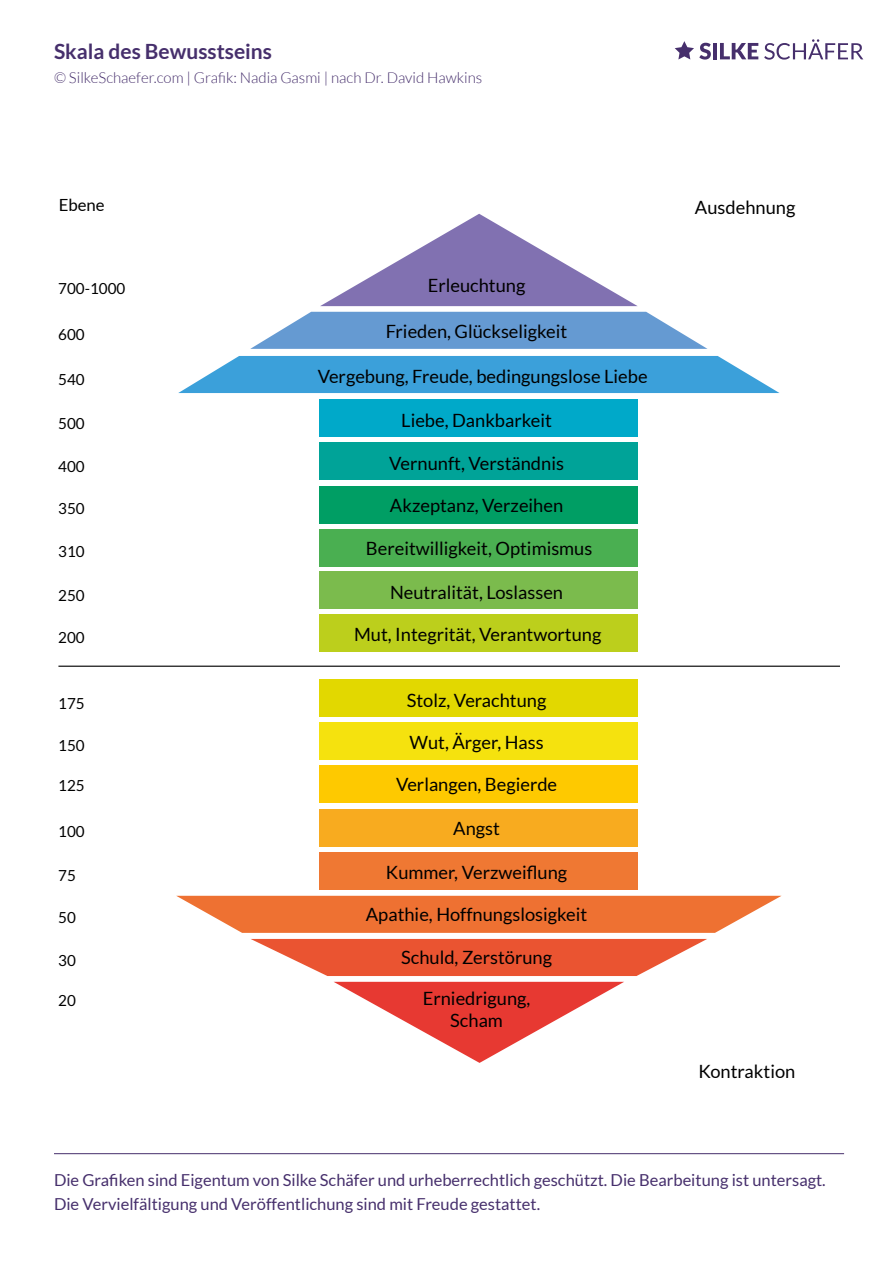
<style>
.page{position:relative;width:893px;height:1263px;background:#fff}
.page>*{position:absolute;margin:0;border:0;box-sizing:border-box;transform-origin:0 0}
.t1{font:700 21px "Lato";color:#462f6c}
.t2{font:18.3px/22.6px "Lato";color:#000;text-align:center}
.t3{font:16.8px "Lato";color:#000}
.t4{font:16.5px "Lato";color:#462f6c}
.t5{font:15.3px "Lato";color:#000}
.t6{font:300 15px "Lato";color:#462f6c}
</style>
<div class="page">
<hr style="left:58px;top:666px;width:781px;height:1px;background:#000">
<div style="left:319px;top:614px;width:319px;height:37px;background:#bccf1c"></div>
<div style="left:319px;top:529px;width:319px;height:37px;background:#4aaf51"></div>
<div style="left:319px;top:486px;width:319px;height:37px;background:#009e64"></div>
<div style="left:319px;top:443px;width:319px;height:37px;background:#00a398"></div>
<div style="left:319px;top:399px;width:319px;height:38px;background:#00a9c9"></div>
<div style="left:319px;top:679px;width:319px;height:37px;background:#e2d800"></div>
<svg style="left:334px;top:982px;width:290px;height:81px"></svg>
<div style="left:319px;top:722px;width:319px;height:38px;background:#f5e20e"></div>
<div style="left:319px;top:766px;width:319px;height:37px;background:#fec900"></div>
<div style="left:319px;top:809px;width:319px;height:37px;background:#f8ab1f"></div>
<div style="left:319px;top:852px;width:319px;height:38px;background:#ef7833"></div>
<svg style="left:176px;top:896px;width:605px;height:37px;background:#ef8049"></svg>
<svg style="left:251px;top:939px;width:456px;height:37px"></svg>
<svg style="left:250px;top:312px;width:457px;height:37px;background:#79a7d8"></svg>
<svg style="left:178px;top:356px;width:601px;height:37px;background:#4ea9dd"></svg>
<svg style="left:320px;top:214px;width:317px;height:92px"></svg>
<div style="left:319px;top:572px;width:319px;height:37px;background:#7bbb4d"></div>
<hr style="left:54px;top:1153px;width:790px;height:1px;background:#462f6c">
<hr style="left:713px;top:43px;width:4px;height:16px;background:#462f6c">
<svg style="left:720px;top:43px;width:38px;height:16px"></svg>
<svg style="left:764px;top:39px;width:99px;height:21px"></svg>
<svg style="left:675px;top:41px;width:36px;height:19px"></svg>
<p class="t1" style="left:54px;top:40px;width:220px">Skala des Bewusstseins</p>
<p class="t6" style="left:54px;top:70px;width:430px">© SilkeSchaefer.com | Grafik: Nadia Gasmi | nach Dr. David Hawkins</p>
<p class="t3" style="left:59px;top:196px;width:47px">Ebene</p>
<p class="t2" style="left:695px;top:196px;width:102px">Ausdehnung</p>
<p class="t5" style="left:58px;top:280px;width:69px">700-1000</p>
<p class="t5" style="left:58px;top:326px;width:28px">600</p>
<p class="t5" style="left:58px;top:370px;width:28px">540</p>
<p class="t5" style="left:58px;top:415px;width:28px">500</p>
<p class="t5" style="left:58px;top:458px;width:28px">400</p>
<p class="t5" style="left:58px;top:500px;width:28px">350</p>
<p class="t5" style="left:58px;top:543px;width:28px">310</p>
<p class="t5" style="left:58px;top:586px;width:28px">250</p>
<p class="t5" style="left:58px;top:629px;width:28px">200</p>
<p class="t5" style="left:58px;top:694px;width:28px">175</p>
<p class="t5" style="left:58px;top:736px;width:28px">150</p>
<p class="t5" style="left:58px;top:777px;width:28px">125</p>
<p class="t5" style="left:58px;top:823px;width:28px">100</p>
<p class="t5" style="left:58px;top:867px;width:19px">75</p>
<p class="t5" style="left:58px;top:909px;width:19px">50</p>
<p class="t5" style="left:58px;top:952px;width:19px">30</p>
<p class="t5" style="left:58px;top:991px;width:19px">20</p>
<p class="t2" style="left:428px;top:274px;width:99px">Erleuchtung</p>
<p class="t2" style="left:386px;top:320px;width:183px">Frieden, Glückseligkeit</p>
<p class="t2" style="left:318px;top:365px;width:331px">Vergebung, Freude, bedingungslose Liebe</p>
<p class="t2" style="left:401px;top:409px;width:152px">Liebe, Dankbarkeit</p>
<p class="t2" style="left:389px;top:452px;width:176px">Vernunft, Verständnis</p>
<p class="t2" style="left:390px;top:494px;width:175px">Akzeptanz, Verzeihen</p>
<p class="t2" style="left:366px;top:537px;width:228px">Bereitwilligkeit, Optimismus</p>
<p class="t2" style="left:390px;top:581px;width:175px">Neutralität, Loslassen</p>
<p class="t2" style="left:354px;top:623px;width:249px">Mut, Integrität, Verantwortung</p>
<p class="t2" style="left:407px;top:689px;width:141px">Stolz, Verachtung</p>
<p class="t2" style="left:409px;top:731px;width:136px">Wut, Ärger, Hass</p>
<p class="t2" style="left:396px;top:773px;width:163px">Verlangen, Begierde</p>
<p class="t2" style="left:453px;top:817px;width:48px">Angst</p>
<p class="t2" style="left:386px;top:861px;width:183px">Kummer, Verzweiflung</p>
<p class="t2" style="left:366px;top:903px;width:223px">Apathie, Hoffnungslosigkeit</p>
<p class="t2" style="left:401px;top:946px;width:152px">Schuld, Zerstörung</p>
<p class="t2" style="left:423px;top:987px;width:109px">Erniedrigung,<br>Scham</p>
<p class="t2" style="left:698px;top:1059px;width:98px">Kontraktion</p>
<p class="t4" style="left:54px;top:1171px;width:773px">Die Grafiken sind Eigentum von Silke Schäfer und urheberrechtlich geschützt. Die Bearbeitung ist untersagt.</p>
<p class="t4" style="left:54px;top:1195px;width:488px">Die Vervielfältigung und Veröffentlichung sind mit Freude gestattet.</p>
</div>
